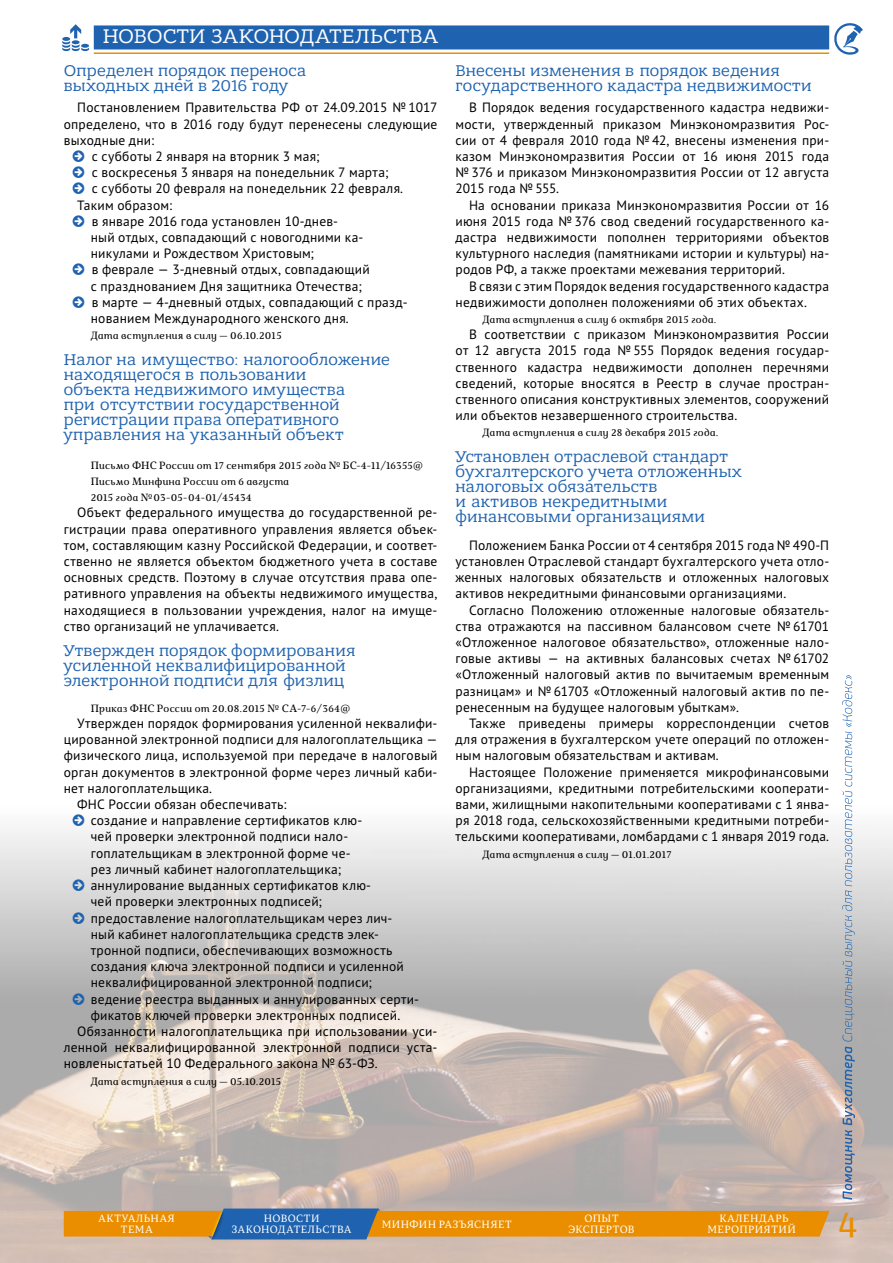
<style>
.page{position:relative;width:893px;height:1263px;background:#fff}
.page>*{position:absolute;margin:0;border:0;box-sizing:border-box;transform-origin:0 0}
.t1{font:34.5px "Permian Slab Serif Typeface";color:#ea8e00}
.t2{font:21px "Bandera Pro";letter-spacing:.01em;color:#fff}
.t3{font:16.5px/15px "Bandera Pro";letter-spacing:.02em;color:#1f63b0}
.t4{font:13.5px/16.2px "PT Sans Pro";letter-spacing:.015em;color:#000;text-align:justify}
.t5{font:italic 10.5px/16.2px "Marta";letter-spacing:.035em;color:#000}
.t6{font:10.5px/10.5px "Permian Serif Typeface";letter-spacing:.05em;color:#fff;text-align:center}
.t7{font:10.5px/10.5px "Permian Serif Typeface";letter-spacing:.07em;color:#fff;text-align:center}
</style>
<div class="page">
<img style="left:0;top:828px;width:893px;height:435px">
<svg style="left:842px;top:675px;width:13px;height:525px"></svg>
<svg style="left:834px;top:23px;width:29px;height:32px"></svg>
<svg style="left:64px;top:1208px;width:765px;height:31px"></svg>
<img style="left:211px;top:1209px;width:22px;height:35px">
<img style="left:202px;top:1205px;width:22px;height:36px">
<div style="left:94px;top:25px;width:735px;height:24px;background:#1f63b0"></div>
<hr style="left:94px;top:52px;width:735px;height:2px;background:#ea8e00">
<svg style="left:62px;top:24px;width:27px;height:27px"></svg>
<svg style="left:73px;top:879px;width:11px;height:12px"></svg>
<svg style="left:73px;top:912px;width:11px;height:11px"></svg>
<svg style="left:73px;top:993px;width:11px;height:11px"></svg>
<h2 class="t2" style="left:103px;top:24px;width:337px">НОВОСТИ ЗАКОНОДАТЕЛЬСТВА</h2>
<p class="t3" style="left:64px;top:63px;width:244px">Определен порядок переноса выходных дней в 2016 году</p>
<p class="t4" style="left:77px;top:99px;width:362px">Постановлением Правительства РФ от 24.09.2015 № 1017</p>
<p class="t4" style="left:64px;top:115px;width:375px">определено, что в 2016 году будут перенесены следующие</p>
<p class="t4" style="left:64px;top:132px;width:92px">выходные дни:</p>
<p class="t4" style="left:92px;top:148px;width:229px">с субботы 2 января на вторник 3 мая;</p>
<p class="t4" style="left:92px;top:164px;width:298px">с воскресенья 3 января на понедельник 7 марта;</p>
<p class="t4" style="left:92px;top:180px;width:313px">с субботы 20 февраля на понедельник 22 февраля.</p>
<p class="t4" style="left:77px;top:196px;width:96px">Таким образом:</p>
<p class="t4" style="left:92px;top:213px;width:248px">в январе 2016 года установлен 10‑днев‑</p>
<p class="t4" style="left:91px;top:229px;width:274px">ный отдых, совпадающий с новогодними ка‑</p>
<p class="t4" style="left:91px;top:245px;width:225px">никулами и Рождеством Христовым;</p>
<p class="t4" style="left:92px;top:261px;width:280px">в феврале — 3‑дневный отдых, совпадающий</p>
<p class="t4" style="left:91px;top:277px;width:273px">с празднованием Дня защитника Отечества;</p>
<p class="t4" style="left:92px;top:294px;width:317px">в марте — 4‑дневный отдых, совпадающий с празд‑</p>
<p class="t4" style="left:91px;top:310px;width:260px">нованием Международного женского дня.</p>
<p class="t5" style="left:91px;top:328px;width:192px">Дата вступления в силу — 06.10.2015</p>
<p class="t3" style="left:64px;top:352px;width:327px">Налог на имущество: налогообложение находящегося в пользовании<br>объекта недвижимого имущества<br>при отсутствии государственной регистрации права оперативного управления на указанный объект</p>
<p class="t5" style="left:91px;top:457px;width:334px">Письмо ФНС России от 17 сентября 2015 года № БС-4‑11/16355@<br>Письмо Минфина России от 6 августа<br>2015 года №03‑05‑04‑01/45434</p>
<p class="t4" style="left:64px;top:504px;width:375px;text-indent:14px">Объект федерального имущества до государственной ре‑ гистрации права оперативного управления является объек‑ том, составляющим казну Российской Федерации, и соответ‑ ственно не является объектом бюджетного учета в составе основных средств. Поэтому в случае отсутствия права опе‑ ративного управления на объекты недвижимого имущества, находящиеся в пользовании учреждения, налог на имуще‑ ство организаций не уплачивается.</p>
<p class="t3" style="left:64px;top:643px;width:293px">Утвержден порядок формирования усиленной неквалифицированной электронной подписи для физлиц</p>
<p class="t5" style="left:91px;top:700px;width:261px">Приказ ФНС России от 20.08.2015 № СА-7‑6/364@</p>
<p class="t4" style="left:77px;top:715px;width:362px">Утвержден порядок формирования усиленной неквалифи‑</p>
<p class="t4" style="left:64px;top:731px;width:375px">цированной электронной подписи для налогоплательщика —</p>
<p class="t4" style="left:64px;top:747px;width:375px">физического лица, используемой при передаче в налоговый</p>
<p class="t4" style="left:64px;top:763px;width:375px">орган документов в электронной форме через личный каби‑</p>
<p class="t4" style="left:64px;top:780px;width:150px">нет налогоплательщика.</p>
<p class="t4" style="left:77px;top:796px;width:211px">ФНС России обязан обеспечивать:</p>
<p class="t4" style="left:91px;top:812px;width:273px">создание и направление сертификатов клю‑</p>
<p class="t4" style="left:91px;top:828px;width:259px">чей проверки электронной подписи нало‑</p>
<p class="t4" style="left:91px;top:844px;width:261px">гоплательщикам в электронной форме че‑</p>
<p class="t4" style="left:91px;top:861px;width:252px">рез личный кабинет налогоплательщика;</p>
<p class="t4" style="left:91px;top:877px;width:282px">аннулирование выданных сертификатов клю‑</p>
<p class="t4" style="left:91px;top:893px;width:233px">чей проверки электронных подписей;</p>
<p class="t4" style="left:91px;top:909px;width:303px">предоставление налогоплательщикам через лич‑</p>
<p class="t4" style="left:91px;top:925px;width:290px">ный кабинет налогоплательщика средств элек‑</p>
<p class="t4" style="left:91px;top:942px;width:303px">тронной подписи, обеспечивающих возможность</p>
<p class="t4" style="left:91px;top:958px;width:315px">создания ключа электронной подписи и усиленной</p>
<p class="t4" style="left:91px;top:974px;width:283px">неквалифицированной электронной подписи;</p>
<p class="t4" style="left:91px;top:990px;width:330px">ведение реестра выданных и аннулированных серти‑</p>
<p class="t4" style="left:91px;top:1006px;width:311px">фикатов ключей проверки электронных подписей.</p>
<p class="t4" style="left:77px;top:1023px;width:362px">Обязанности налогоплательщика при использовании уси‑</p>
<p class="t4" style="left:64px;top:1039px;width:375px">ленной неквалифицированной электронной подписи уста‑</p>
<p class="t4" style="left:64px;top:1055px;width:315px">новленыстатьей 10 Федерального закона № 63‑ФЗ.</p>
<p class="t5" style="left:91px;top:1073px;width:192px">Дата вступления в силу — 05.10.2015</p>
<p class="t3" style="left:455px;top:63px;width:357px">Внесены изменения в порядок ведения государственного кадастра недвижимости</p>
<p class="t4" style="left:455px;top:99px;width:375px;text-indent:14px">В Порядок ведения государственного кадастра недвижи‑ мости, утвержденный приказом Минэкономразвития Рос‑ сии от 4 февраля 2010 года № 42, внесены изменения при‑ казом Минэкономразвития России от 16 июня 2015 года № 376 и приказом Минэкономразвития России от 12 августа 2015 года № 555.</p>
<p class="t4" style="left:455px;top:196px;width:375px;text-indent:14px">На основании приказа Минэкономразвития России от 16 июня 2015 года № 376 свод сведений государственного ка‑ дастра недвижимости пополнен территориями объектов культурного наследия (памятниками истории и культуры) на‑ родов РФ, а также проектами межевания территорий.</p>
<p class="t4" style="left:455px;top:277px;width:375px;text-indent:14px">В связи с этим Порядок ведения государственного кадастра недвижимости дополнен положениями об этих объектах.</p>
<p class="t5" style="left:482px;top:311px;width:235px">Дата вступления в силу 6 октября 2015 года.</p>
<p class="t4" style="left:455px;top:326px;width:375px;text-indent:14px">В соответствии с приказом Минэкономразвития России от 12 августа 2015 года № 555 Порядок ведения государ‑ ственного кадастра недвижимости дополнен перечнями сведений, которые вносятся в Реестр в случае простран‑ ственного описания конструктивных элементов, сооружений или объектов незавершенного строительства.</p>
<p class="t5" style="left:482px;top:425px;width:237px">Дата вступления в силу 28 декабря 2015 года.</p>
<p class="t3" style="left:455px;top:449px;width:288px">Установлен отраслевой стандарт бухгалтерского учета отложенных налоговых обязательств<br>и активов некредитными финансовыми организациями</p>
<p class="t4" style="left:455px;top:537px;width:375px;text-indent:14px">Положением Банка России от 4 сентября 2015 года № 490‑П установлен Отраслевой стандарт бухгалтерского учета отло‑ женных налоговых обязательств и отложенных налоговых активов некредитными финансовыми организациями.</p>
<p class="t4" style="left:455px;top:601px;width:375px;text-indent:14px">Согласно Положению отложенные налоговые обязатель‑ ства отражаются на пассивном балансовом счете № 61701 «Отложенное налоговое обязательство», отложенные нало‑ говые активы — на активных балансовых счетах № 61702 «Отложенный налоговый актив по вычитаемым временным разницам» и № 61703 «Отложенный налоговый актив по пе‑ ренесенным на будущее налоговым убыткам».</p>
<p class="t4" style="left:455px;top:715px;width:375px;text-indent:14px">Также приведены примеры корреспонденции счетов для отражения в бухгалтерском учете операций по отложен‑ ным налоговым обязательствам и активам.</p>
<p class="t4" style="left:455px;top:763px;width:375px;text-indent:14px">Настоящее Положение применяется микрофинансовыми организациями, кредитными потребительскими кооперати‑ вами, жилищными накопительными кооперативами с 1 янва‑ ря 2018 года, сельскохозяйственными кредитными потреби‑ тельскими кооперативами, ломбардами с 1 января 2019 года.</p>
<p class="t5" style="left:482px;top:846px;width:190px">Дата вступления в силу — 01.01.2017</p>
<p class="t7" style="left:99px;top:1213px;width:78px">АКТУАЛЬНАЯ<br>ТЕМА</p>
<p class="t6" style="left:232px;top:1213px;width:121px">НОВОСТИ<br>ЗАКОНОДАТЕЛЬСТВА</p>
<p class="t6" style="left:382px;top:1218px;width:131px">МИНФИН РАЗЪЯСНЯЕТ</p>
<p class="t6" style="left:568px;top:1213px;width:68px">ОПЫТ<br>ЭКСПЕРТОВ</p>
<p class="t6" style="left:707px;top:1213px;width:90px">КАЛЕНДАРЬ<br>МЕРОПРИЯТИЙ</p>
<h1 class="t1" style="left:839px;top:1197px;width:20px">4</h1>
</div>
